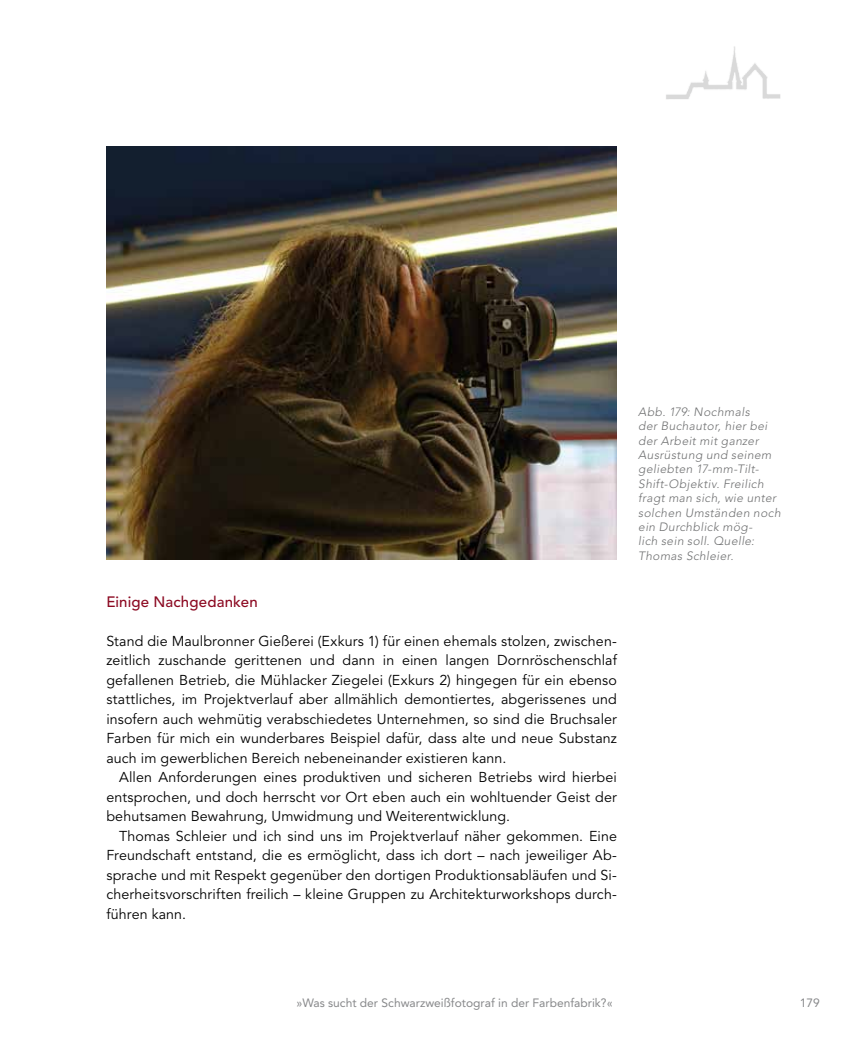
<style>
.page{position:relative;width:851px;height:1063px;background:#fff}
.page>*{position:absolute;margin:0;border:0;box-sizing:border-box;transform-origin:0 0}
.t1{font:500 15px "Avenir LT Pro";letter-spacing:.01em;color:#8c0a22}
.t2{font:14.25px/19.5px "Avenir LT Pro";letter-spacing:.01em;color:#000;text-align:justify}
.t3{font:italic 300 12px/14.4px "Avenir LT Pro";letter-spacing:.035em;color:#707172}
.t4{font:12px "Avenir LT Pro";color:#87888a}
</style>
<div class="page">
<img style="left:666px;top:46px;width:115px;height:53px">
<img style="left:106px;top:147px;width:511px;height:413px">
<p class="t1" style="left:106px;top:593px;width:153px">Einige Nachgedanken</p>
<p class="t2" style="left:106px;top:632px;width:512px">Stand die Maulbronner Gießerei (Exkurs 1) für einen ehemals stolzen, zwischen&shy;zeitlich zuschande gerittenen und dann in einen langen Dornröschenschlaf gefallenen Betrieb, die Mühlacker Ziegelei (Exkurs 2) hingegen für ein ebenso stattliches, im Projektverlauf aber allmählich demontiertes, abgerissenes und insofern auch wehmütig verabschiedetes Unternehmen, so sind die Bruchsaler Farben für mich ein wunderbares Beispiel dafür, dass alte und neue Substanz auch im gewerblichen Bereich nebeneinander existieren kann.</p>
<p class="t2" style="left:106px;top:768px;width:512px;text-indent:13px">Allen Anforderungen eines produktiven und sicheren Betriebs wird hierbei entsprochen, und doch herrscht vor Ort eben auch ein wohltuender Geist der behutsamen Bewahrung, Umwidmung und Weiterentwicklung.</p>
<p class="t2" style="left:106px;top:826px;width:512px;text-indent:13px">Thomas Schleier und ich sind uns im Projektverlauf näher gekommen. Eine Freundschaft entstand, die es ermöglicht, dass ich dort – nach jeweiliger Ab&shy;sprache und mit Respekt gegenüber den dortigen Produktionsabläufen und Si&shy;cherheitsvorschriften freilich – kleine Gruppen zu Architekturworkshops durch&shy;führen kann.</p>
<p class="t3" style="left:638px;top:405px;width:144px">Abb. 179: Nochmals<br>der Buchautor, hier bei der Arbeit mit ganzer<br>Ausrüstung und seinem geliebten 17-mm-Tilt-<br>Shift-Objektiv. Freilich fragt man sich, wie unter solchen Umständen noch ein Durchblick mög-<br>lich sein soll. Quelle:<br>Thomas Schleier.</p>
<p class="t4" style="left:296px;top:996px;width:318px">»Was sucht der Schwarzweißfotograf in der Farbenfabrik?«</p>
<p class="t4" style="left:799px;top:996px;width:22px">179</p>
</div>
